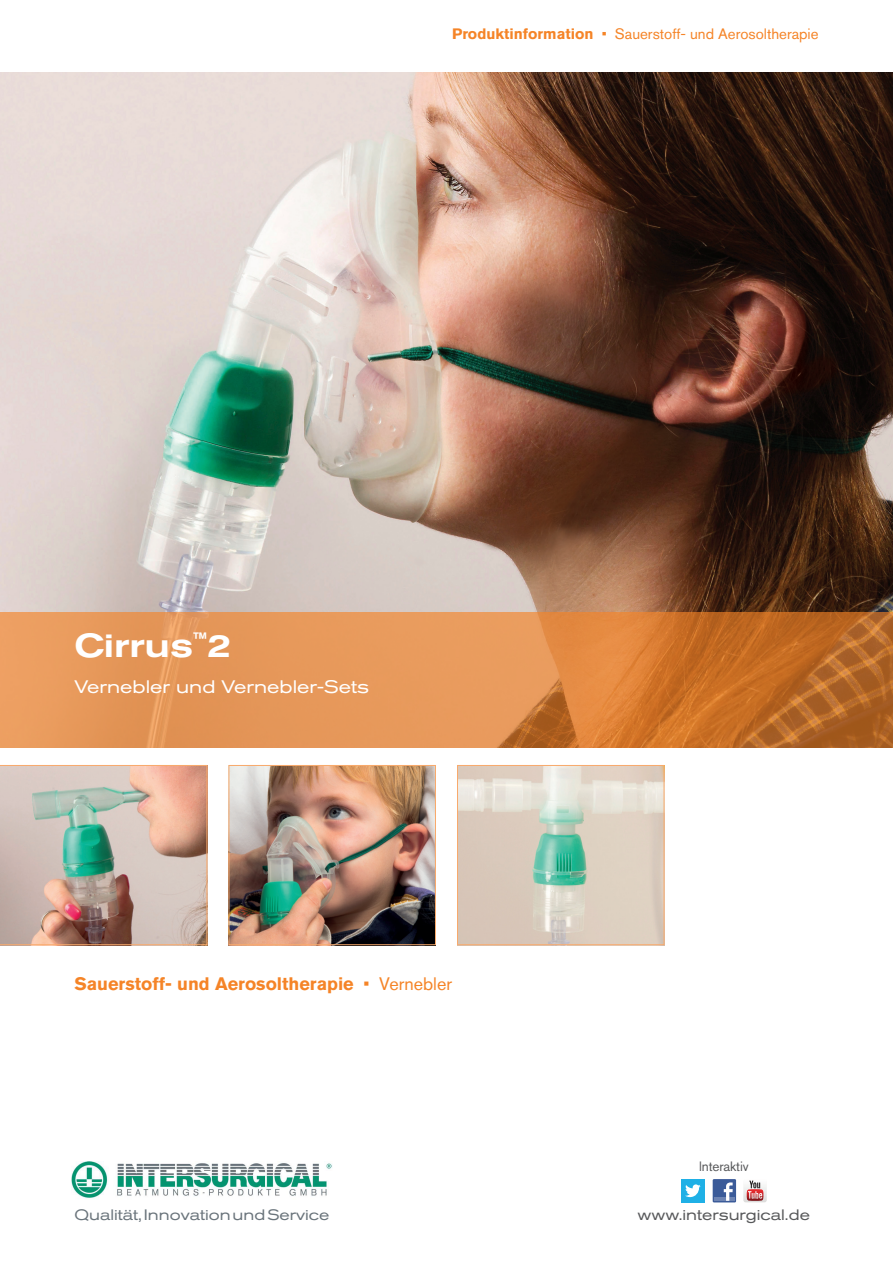
<style>
.page{position:relative;width:893px;height:1263px;background:#fff}
.page>*{position:absolute;margin:0;border:0;box-sizing:border-box;transform-origin:0 0}
.t1{font:500 expanded 33px "Akzidenz Grotesk BQ";color:#fff}
.t2{font:700 18px "Akzidenz Grotesk BQ";color:#f58427}
.t3{font:expanded 18px "Akzidenz Grotesk BQ";color:#fff}
.t4{font:15px "Akzidenz Grotesk BQ";color:#f58427}
.t5{font:expanded 15px "Akzidenz Grotesk BQ";color:#6a747b}
.t6{font:expanded 15px "Akzidenz Grotesk BQ";color:#57585a}
.t7{font:13.5px "Akzidenz Grotesk BQ";letter-spacing:-.01em;color:#57585a}
.s1{font-weight:700}
.s2{font-weight:400}
</style>
<div class="page">
<div style="left:681px;top:1179px;width:23px;height:23px;background:#1fb0e6"></div>
<svg style="left:685px;top:1184px;width:16px;height:13px"></svg>
<div style="left:713px;top:1179px;width:23px;height:23px;background:#3b5b99"></div>
<hr style="left:714px;top:1197px;width:20px;height:4px;background:#6d84b3">
<svg style="left:724px;top:1182px;width:9px;height:19px"></svg>
<svg style="left:743px;top:1180px;width:24px;height:22px"></svg>
<img style="left:0;top:72px;width:893px;height:540px">
<svg style="left:0;top:612px;width:893px;height:135px;background:#da8948"></svg>
<img style="left:0;top:765px;width:207px;height:180px">
<img style="left:231px;top:767px;width:203px;height:176px">
<div style="left:229px;top:765px;width:207px;height:180px;border:1px solid #f9aa6c"></div>
<img style="left:459px;top:767px;width:203px;height:176px">
<div style="left:457px;top:765px;width:207px;height:180px;border:1px solid #f9aa6c"></div>
<img style="left:72px;top:1162px;width:260px;height:36px">
<p class="t4" style="left:452px;top:25px;width:368px"><span class="s1">Produktinformation</span> • Sauerstoff- und Aerosoltherapie</p>
<h1 class="t1" style="left:74px;top:626px;width:159px">Cirrus<sup>™</sup>2</h1>
<p class="t3" style="left:74px;top:676px;width:296px">Vernebler und Vernebler-Sets</p>
<p class="t2" style="left:74px;top:973px;width:379px">Sauerstoff- und Aerosoltherapie <span class="s2">• Vernebler</span></p>
<p class="t7" style="left:699px;top:1158px;width:51px">lnteraktiv</p>
<p class="t5" style="left:74px;top:1206px;width:257px">Qualität, Innovation und Service</p>
<p class="t6" style="left:638px;top:1206px;width:174px">www.intersurgical.de</p>
</div>
